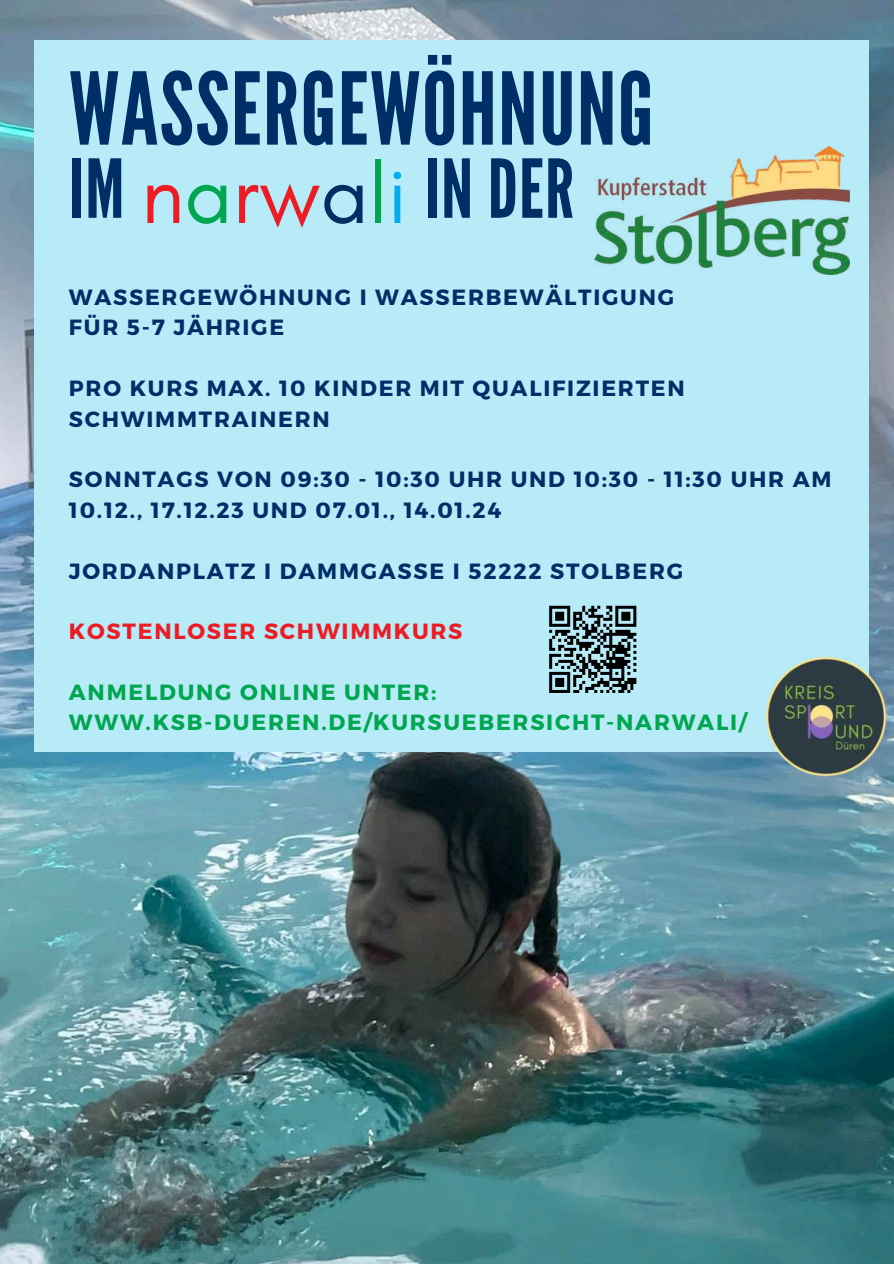
<style>
.page{position:relative;width:894px;height:1264px;background:#fff}
.page>*{position:absolute;margin:0;border:0;box-sizing:border-box;transform-origin:0 0}
.t1{font:99.9px "League Gothic";letter-spacing:.015em;color:#002e67}
.t2{font:84.75px "Glacial Indifference";color:#ed1c24}
.t3{font:80.85px "League Gothic";letter-spacing:.015em;color:#002e67}
.t4{font:700 22.05px/30.3px "Montserrat";letter-spacing:.08em;color:#002e67}
.t5{font:700 22.05px/30.3px "Montserrat";letter-spacing:.08em;color:#00a650}
.t6{font:700 22.05px "Montserrat";letter-spacing:.08em;color:#ed1c24}
.s1{color:#00a650}
.s2{color:#002e62}
.s3{color:#00aeef}
</style>
<div class="page">
<img style="left:0;top:0;width:893px;height:1263px">
<div style="left:34px;top:40px;width:833px;height:711px;background:#b8ebf8"></div>
<img style="left:594px;top:146px;width:255px;height:128px">
<img style="left:765px;top:656px;width:120px;height:120px">
<svg style="left:549px;top:605px;width:88px;height:88px"></svg>
<h1 class="t1" style="left:69px;top:49px;width:586px">WASSERGEWÖHNUNG</h1>
<h3 class="t3" style="left:69px;top:141px;width:57px">IM</h3>
<h3 class="t3" style="left:424px;top:141px;width:151px">IN DER</h3>
<h2 class="t2" style="left:141px;top:147px;width:267px">n<span class="s1">a</span>rw<span class="s2">a</span><span class="s1">l</span><span class="s3">i</span></h2>
<p class="t4" style="left:69px;top:282px;width:606px">WASSERGEWÖHNUNG I WASSERBEWÄLTIGUNG<br>FÜR 5-7 JÄHRIGE</p>
<p class="t4" style="left:69px;top:373px;width:617px">PRO KURS MAX. 10 KINDER MIT QUALIFIZIERTEN<br>SCHWIMMTRAINERN</p>
<p class="t4" style="left:69px;top:464px;width:763px">SONNTAGS VON 09:30 - 10:30 UHR UND 10:30 - 11:30 UHR AM<br>10.12., 17.12.23 UND 07.01., 14.01.24</p>
<p class="t4" style="left:69px;top:556px;width:615px">JORDANPLATZ I DAMMGASSE I 52222 STOLBERG</p>
<p class="t6" style="left:69px;top:618px;width:395px">KOSTENLOSER SCHWIMMKURS</p>
<p class="t5" style="left:69px;top:677px;width:679px">ANMELDUNG ONLINE UNTER:<br>WWW.KSB-DUEREN.DE/KURSUEBERSICHT-NARWALI/</p>
</div>
